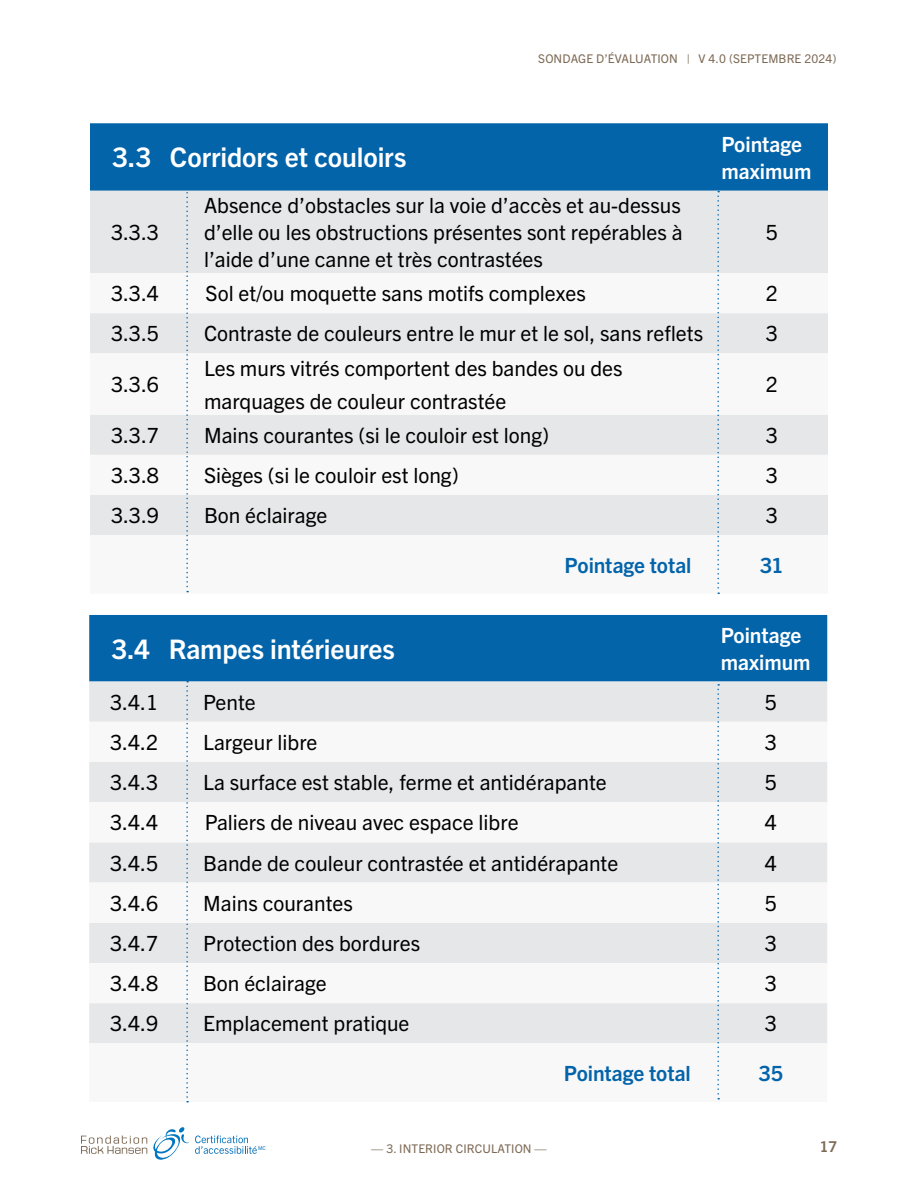
<style>
.page{position:relative;width:918px;height:1188px;background:#fff}
.page>*{position:absolute;margin:0;border:0;box-sizing:border-box;transform-origin:0 0}
.H3{font:700 27px "Trade Gothic Next LT Pro";letter-spacing:-.005em;color:#fff}
.Table_Format_Paragraph_Style_1{font:21px/27px "Trade Gothic Next LT Pro";color:#000;text-align:justify}
.Table_Format_Numbers_in_Table{font:21px "Trade Gothic Next LT Pro";color:#000}
.Table_Format_Paragraph_Style_1-2{font:700 21px/27px "Trade Gothic Next LT Pro";color:#fff}
.H3-2{font:700 21px "Trade Gothic Next LT Pro";letter-spacing:-.005em;color:#0364aa}
.t1{font:700 15px "Trade Gothic Next LT Pro";color:#7d6a55}
.t2{font:12px "Trade Gothic Next LT Pro";letter-spacing:.01em;color:#7d6a55}
.t3{font:5.25px "Trade Gothic Next LT Pro";color:#0d76bd}
</style>
<div class="page">
<svg style="left:195px;top:1136px;width:62px;height:18px"></svg>
<svg style="left:81px;top:1127px;width:108px;height:33px"></svg>
<div style="left:90px;top:123px;width:738px;height:68px;background:#0364aa"></div>
<div style="left:90px;top:191px;width:738px;height:82px;background:#e6e7e8"></div>
<svg style="left:90px;top:313px;width:738px;height:281px"></svg>
<div style="left:89px;top:615px;width:738px;height:67px;background:#0364aa"></div>
<div style="left:89px;top:682px;width:738px;height:40px;background:#e6e7e8"></div>
<svg style="left:89px;top:762px;width:738px;height:340px"></svg>
<svg style="left:717px;top:191px;width:2px;height:403px"></svg>
<svg style="left:186px;top:188px;width:2px;height:404px"></svg>
<svg style="left:717px;top:684px;width:2px;height:416px"></svg>
<svg style="left:186px;top:681px;width:2px;height:421px"></svg>
<p class="t2" style="left:538px;top:51px;width:300px">SONDAGE D’ÉVALUATION | V 4.0 (SEPTEMBRE 2024)</p>
<h1 class="H3" style="left:112px;top:139px;width:295px">3.3 Corridors et couloirs</h1>
<p class="Table_Format_Paragraph_Style_1-2" style="left:722px;top:129px;width:91px">Pointage maximum</p>
<p class="Table_Format_Numbers_in_Table" style="left:111px;top:218px;width:49px">3.3.3</p>
<p class="Table_Format_Paragraph_Style_1" style="left:204px;top:190px;width:480px">Absence d’obstacles sur la voie d’accès et au-dessus d’elle ou les obstructions présentes sont repérables à l’aide d’une canne et très contrastées</p>
<p class="Table_Format_Numbers_in_Table" style="left:766px;top:218px;width:14px">5</p>
<p class="Table_Format_Numbers_in_Table" style="left:111px;top:279px;width:49px">3.3.4</p>
<p class="Table_Format_Paragraph_Style_1" style="left:206px;top:279px;width:382px">Sol et/ou moquette sans motifs complexes</p>
<p class="Table_Format_Numbers_in_Table" style="left:766px;top:279px;width:14px">2</p>
<p class="Table_Format_Numbers_in_Table" style="left:111px;top:319px;width:49px">3.3.5</p>
<p class="Table_Format_Paragraph_Style_1" style="left:204px;top:319px;width:501px">Contraste de couleurs entre le mur et le sol, sans reflets</p>
<p class="Table_Format_Numbers_in_Table" style="left:766px;top:319px;width:14px">3</p>
<p class="Table_Format_Numbers_in_Table" style="left:111px;top:370px;width:49px">3.3.6</p>
<p class="Table_Format_Paragraph_Style_1" style="left:204px;top:350px;width:420px;line-height:33px">Les murs vitrés comportent des bandes ou des marquages de couleur contrastée</p>
<p class="Table_Format_Numbers_in_Table" style="left:766px;top:370px;width:14px">2</p>
<p class="Table_Format_Numbers_in_Table" style="left:111px;top:421px;width:49px">3.3.7</p>
<p class="Table_Format_Paragraph_Style_1" style="left:204px;top:420px;width:347px">Mains courantes (si le couloir est long)</p>
<p class="Table_Format_Numbers_in_Table" style="left:766px;top:421px;width:14px">3</p>
<p class="Table_Format_Numbers_in_Table" style="left:111px;top:461px;width:49px">3.3.8</p>
<p class="Table_Format_Paragraph_Style_1" style="left:204px;top:461px;width:256px">Sièges (si le couloir est long)</p>
<p class="Table_Format_Numbers_in_Table" style="left:766px;top:461px;width:14px">3</p>
<p class="Table_Format_Numbers_in_Table" style="left:111px;top:501px;width:49px">3.3.9</p>
<p class="Table_Format_Paragraph_Style_1" style="left:204px;top:501px;width:125px">Bon éclairage</p>
<p class="Table_Format_Numbers_in_Table" style="left:766px;top:501px;width:14px">3</p>
<h1 class="H3-2" style="left:565px;top:550px;width:128px">Pointage total</h1>
<h1 class="H3-2" style="left:760px;top:550px;width:25px">31</h1>
<h1 class="H3" style="left:112px;top:630px;width:285px">3.4 Rampes intérieures</h1>
<p class="Table_Format_Paragraph_Style_1-2" style="left:721px;top:620px;width:91px">Pointage maximum</p>
<p class="Table_Format_Numbers_in_Table" style="left:110px;top:688px;width:49px">3.4.1</p>
<p class="Table_Format_Paragraph_Style_1" style="left:203px;top:687px;width:54px">Pente</p>
<p class="Table_Format_Numbers_in_Table" style="left:765px;top:688px;width:14px">5</p>
<p class="Table_Format_Numbers_in_Table" style="left:110px;top:728px;width:49px">3.4.2</p>
<p class="Table_Format_Paragraph_Style_1" style="left:203px;top:727px;width:116px">Largeur libre</p>
<p class="Table_Format_Numbers_in_Table" style="left:765px;top:728px;width:14px">3</p>
<p class="Table_Format_Numbers_in_Table" style="left:110px;top:768px;width:49px">3.4.3</p>
<p class="Table_Format_Paragraph_Style_1" style="left:203px;top:768px;width:405px">La surface est stable, ferme et antidérapante</p>
<p class="Table_Format_Numbers_in_Table" style="left:765px;top:768px;width:14px">5</p>
<p class="Table_Format_Numbers_in_Table" style="left:110px;top:808px;width:49px">3.4.4</p>
<p class="Table_Format_Paragraph_Style_1" style="left:205px;top:808px;width:315px">Paliers de niveau avec espace libre</p>
<p class="Table_Format_Numbers_in_Table" style="left:765px;top:808px;width:14px">4</p>
<p class="Table_Format_Numbers_in_Table" style="left:110px;top:848px;width:49px">3.4.5</p>
<p class="Table_Format_Paragraph_Style_1" style="left:203px;top:848px;width:417px">Bande de couleur contrastée et antidérapante</p>
<p class="Table_Format_Numbers_in_Table" style="left:765px;top:848px;width:14px">4</p>
<p class="Table_Format_Numbers_in_Table" style="left:110px;top:889px;width:49px">3.4.6</p>
<p class="Table_Format_Paragraph_Style_1" style="left:203px;top:888px;width:151px">Mains courantes</p>
<p class="Table_Format_Numbers_in_Table" style="left:765px;top:889px;width:14px">5</p>
<p class="Table_Format_Numbers_in_Table" style="left:110px;top:929px;width:49px">3.4.7</p>
<p class="Table_Format_Paragraph_Style_1" style="left:203px;top:928px;width:218px">Protection des bordures</p>
<p class="Table_Format_Numbers_in_Table" style="left:765px;top:929px;width:14px">3</p>
<p class="Table_Format_Numbers_in_Table" style="left:110px;top:969px;width:49px">3.4.8</p>
<p class="Table_Format_Paragraph_Style_1" style="left:203px;top:969px;width:125px">Bon éclairage</p>
<p class="Table_Format_Numbers_in_Table" style="left:765px;top:969px;width:14px">3</p>
<p class="Table_Format_Numbers_in_Table" style="left:110px;top:1009px;width:49px">3.4.9</p>
<p class="Table_Format_Paragraph_Style_1" style="left:203px;top:1009px;width:208px">Emplacement pratique</p>
<p class="Table_Format_Numbers_in_Table" style="left:765px;top:1009px;width:14px">3</p>
<h1 class="H3-2" style="left:564px;top:1058px;width:128px">Pointage total</h1>
<h1 class="H3-2" style="left:759px;top:1058px;width:26px">35</h1>
<p class="t3" style="left:258px;top:1145px;width:9px">MC</p>
<p class="t2" style="left:371px;top:1140px;width:177px">— 3. INTERIOR CIRCULATION —</p>
<p class="t1" style="left:820px;top:1136px;width:19px">17</p>
</div>
